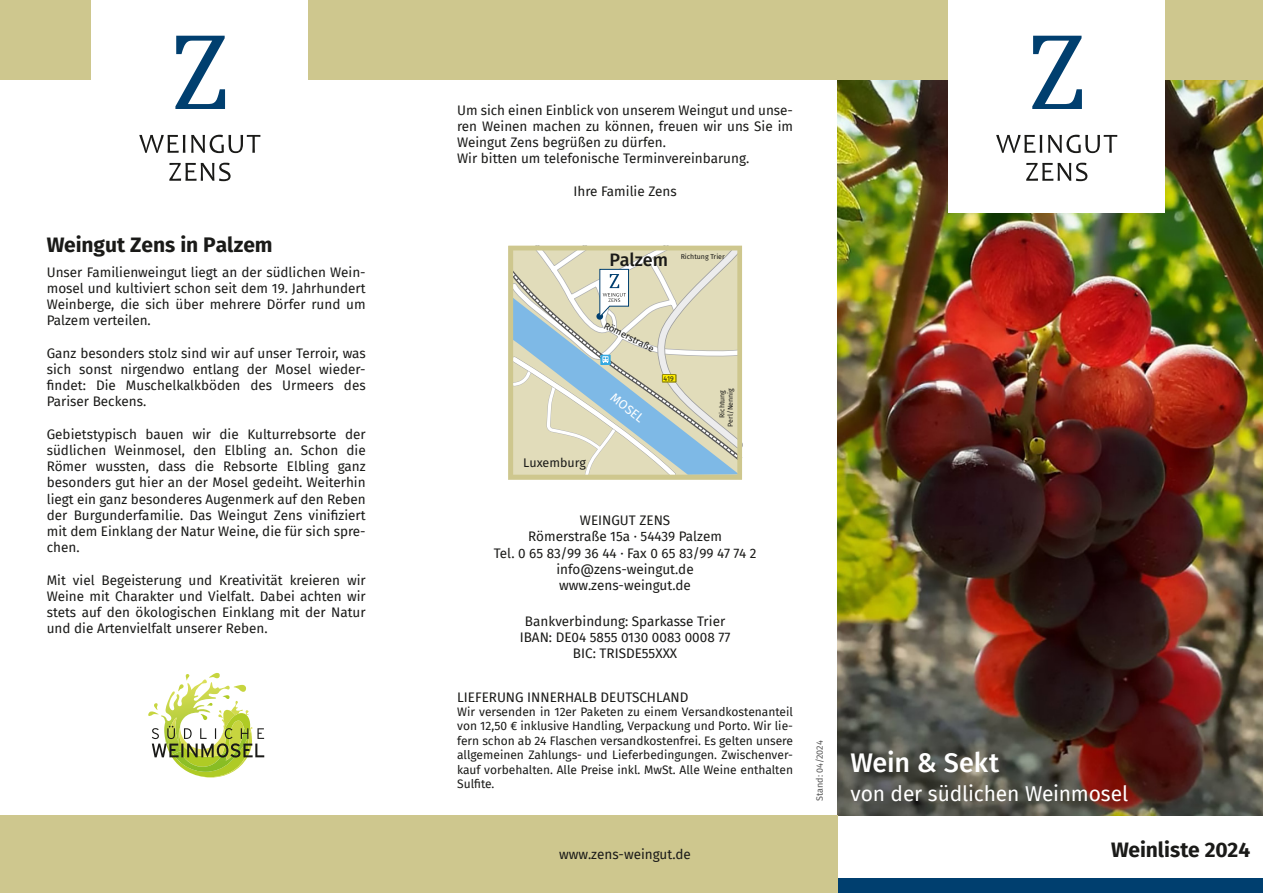
<style>
.page{position:relative;width:1263px;height:893px;background:#fff}
.page>*{position:absolute;margin:0;border:0;box-sizing:border-box;transform-origin:0 0}
.Sorte{font:500 27px "Fira Sans";letter-spacing:-.005em;color:#fff}
.Sorte-2{font:700 21px "Fira Sans";letter-spacing:-.005em;color:#1a1a18}
.Sorte-3{font:21px "Fira Sans";letter-spacing:-.01em;color:#fff}
.t1{font:500 18px "Fira Sans";color:#1a1a18}
.Einleitung{font:13.5px/16.2px "Fira Sans";color:#1a1a18;text-align:justify}
.t2{font:12.6px "Fira Sans";color:#fff}
.t3{font:12.45px "Fira Sans";color:#1a1a18}
.t4{font:12px/14.4px "Fira Sans";color:#1a1a18;text-align:justify}
.t5{font:9.3px "Fira Sans";color:#1a1a18}
.t6{font:9px "Fira Sans";color:#565656}
.t7{font:7.05px/8.4px "Fira Sans";color:#1a1a18;text-align:right}
</style>
<div class="page">
<img style="left:838px;top:80px;width:425px;height:735px">
<div style="left:838px;top:878px;width:425px;height:15px;background:#003f6f"></div>
<div style="left:412px;top:815px;width:426px;height:78px;background:#cec78e"></div>
<div style="left:0;top:815px;width:419px;height:78px;background:#cec78e"></div>
<div style="left:0;top:0;width:1263px;height:80px;background:#cec78e"></div>
<svg style="left:508px;top:246px;width:234px;height:233px;background:#cdd3c2"></svg>
<svg style="left:148px;top:673px;width:116px;height:104px"></svg>
<div style="left:948px;top:0;width:217px;height:212px;background:#fff"></div>
<svg style="left:1032px;top:36px;width:50px;height:73px"></svg>
<svg style="left:1026px;top:163px;width:61px;height:18px"></svg>
<svg style="left:996px;top:135px;width:121px;height:18px"></svg>
<div style="left:92px;top:0;width:216px;height:212px;background:#fff"></div>
<svg style="left:175px;top:36px;width:50px;height:73px"></svg>
<svg style="left:169px;top:163px;width:62px;height:18px"></svg>
<svg style="left:139px;top:135px;width:121px;height:18px"></svg>
<p class="Sorte-2" style="left:47px;top:227px;width:227px">Weingut Zens in Palzem</p>
<p class="Einleitung" style="left:47px;top:264px;width:320px">Unser Familienweingut liegt an der südlichen Wein&shy;mosel und kultiviert schon seit dem 19. Jahrhundert Weinberge, die sich über mehrere Dörfer rund um Palzem verteilen.</p>
<p class="Einleitung" style="left:47px;top:345px;width:320px;text-align:left">Ganz besonders stolz sind wir auf unser Terroir, was sich sonst nirgendwo entlang der Mosel wieder&shy;findet: Die Muschelkalkböden des Urmeers des Pariser Beckens.</p>
<p class="Einleitung" style="left:47px;top:426px;width:320px">Gebietstypisch bauen wir die Kulturrebsorte der südlichen Weinmosel, den Elbling an. Schon die Römer wussten, dass die Rebsorte Elbling ganz besonders gut hier an der Mosel gedeiht. Weiterhin liegt ein ganz besonderes Augenmerk auf den Reben der Burgunderfamilie. Das Weingut Zens vinifiziert mit dem Einklang der Natur Weine, die für sich spre&shy;chen.</p>
<p class="Einleitung" style="left:47px;top:571px;width:320px">Mit viel Begeisterung und Kreativität kreieren wir Weine mit Charakter und Vielfalt. Dabei achten wir stets auf den ökologischen Einklang mit der Natur und die Artenvielfalt unserer Reben.</p>
<p class="Einleitung" style="left:457px;top:102px;width:337px">Um sich einen Einblick von unserem Weingut und unse&shy;ren Weinen machen zu können, freuen wir uns Sie im Weingut Zens begrüßen zu dürfen.</p>
<p class="Einleitung" style="left:457px;top:150px;width:294px">Wir bitten um telefonische Terminvereinbarung.</p>
<p class="Einleitung" style="left:573px;top:183px;width:105px">Ihre Familie Zens</p>
<p class="t1" style="left:609px;top:247px;width:60px">Palzem</p>
<p class="t7" style="left:681px;top:252px;width:46px">Richtung Trier</p>
<p class="t3" style="left:523px;top:453px;width:64px">Luxemburg</p>
<p class="t5" style="left:608px;top:319px;width:56px;rotate:27deg">Römerstraße</p>
<p class="t2" style="left:618px;top:389px;width:40px;rotate:39deg">MOSEL</p>
<p class="t7" style="left:663px;top:374px;width:12px">419</p>
<p class="t7" style="left:718px;top:427px;width:40px;rotate:-90deg">Richtung<br>Perl/Nennig</p>
<p class="Einleitung" style="left:580px;top:512px;width:92px">WEINGUT ZENS</p>
<p class="Einleitung" style="left:528px;top:528px;width:195px">Römerstraße 15a · 54439 Palzem</p>
<p class="Einleitung" style="left:494px;top:544px;width:264px">Tel. 0 65 83/99 36 44 · Fax 0 65 83/99 47 74 2</p>
<p class="Einleitung" style="left:556px;top:560px;width:139px">info@zens-weingut.de</p>
<p class="Einleitung" style="left:559px;top:577px;width:133px">www.zens-weingut.de</p>
<p class="Einleitung" style="left:525px;top:612px;width:202px">Bankverbindung: Sparkasse Trier</p>
<p class="Einleitung" style="left:520px;top:629px;width:212px">IBAN: DE04 5855 0130 0083 0008 77</p>
<p class="Einleitung" style="left:573px;top:645px;width:106px">BIC: TRISDE55XXX</p>
<p class="Einleitung" style="left:457px;top:688px;width:233px">LIEFERUNG INNERHALB DEUTSCHLAND</p>
<p class="t4" style="left:457px;top:704px;width:337px">Wir versenden in 12er Paketen zu einem Versandkostenanteil von 12,50 € inklusive Handling, Verpackung und Porto. Wir lie&shy;fern schon ab 24 Flaschen versandkostenfrei. Es gelten unsere allgemeinen Zahlungs- und Lieferbedingungen. Zwischenver&shy;kauf vorbehalten. Alle Preise inkl. MwSt. Alle Weine enthalten Sulfite.</p>
<p class="Einleitung" style="left:559px;top:846px;width:133px">www.zens-weingut.de</p>
<p class="t6" style="left:813px;top:801px;width:62px;rotate:-90deg">Stand: 04/2024</p>
<p class="Sorte" style="left:850px;top:741px;width:150px">Wein &amp; Sekt</p>
<p class="Sorte-3" style="left:850px;top:778px;width:279px">von der südlichen Weinmosel</p>
<p class="Sorte-2" style="left:1111px;top:832px;width:141px">Weinliste 2024</p>
</div>
